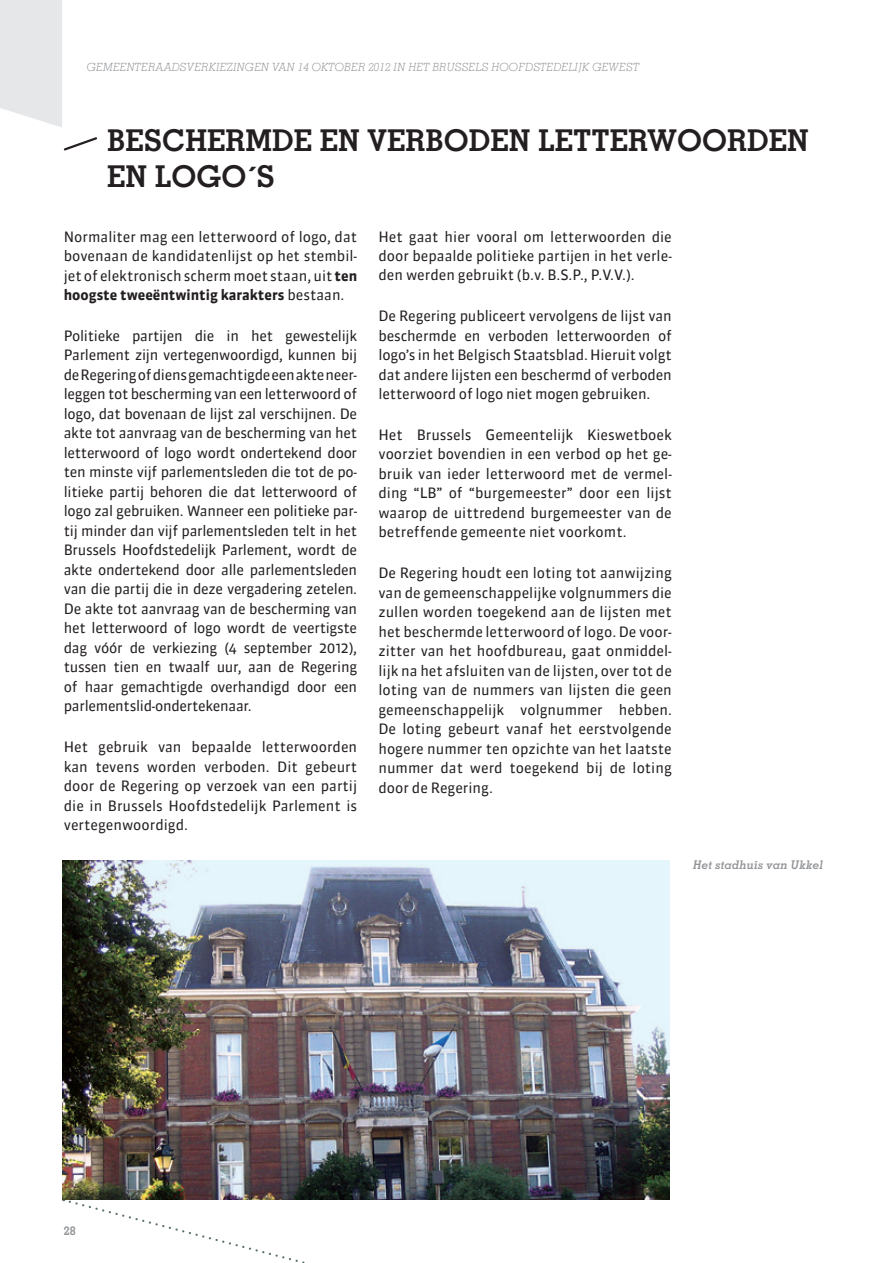
<style>
.page{position:relative;width:893px;height:1263px;background:#fff}
.page>*{position:absolute;margin:0;border:0;box-sizing:border-box;transform-origin:0 0}
.t1{font:700 30px/36px "Memphis LT Std";color:#231f20}
.t2{font:14.25px/19.5px "Sanuk";color:#231f20;text-align:justify}
.t3{font:italic 700 12px "Memphis LT Std";color:#939598}
.t4{font:700 12px "Memphis LT Std";color:#939598}
.t5{font:italic 300 11.25px "Memphis LT Std";color:#939598}
.s1{font-weight:700}
</style>
<div class="page">
<svg style="left:63px;top:1199px;width:464px;height:64px"></svg>
<svg style="left:0;top:0;width:62px;height:127px;background:#e7e8ea"></svg>
<svg style="left:63px;top:137px;width:34px;height:14px"></svg>
<img style="left:62px;top:860px;width:608px;height:339px">
<p class="t5" style="left:87px;top:61px;width:554px">GEMEENTERAADSVERKIEZINGEN VAN 14 OKTOBER 2012 IN HET BRUSSELS HOOFDSTEDELIJK GEWEST</p>
<h1 class="t1" style="left:107px;top:122px;width:703px">BESCHERMDE EN VERBODEN LETTERWOORDEN<br>EN LOGO´S</h1>
<p class="t2" style="left:64px;top:227px;width:295px">Normaliter mag een letterwoord of logo, dat bovenaan de kandidatenlijst op het stembil&shy;jet of elektronisch scherm moet staan, uit <span class="s1">ten hoogste tweeëntwintig karakters</span> bestaan.</p>
<p class="t2" style="left:64px;top:326px;width:295px">Politieke partijen die in het gewestelijk Parlement zijn vertegenwoordigd, kunnen bij de Regering of diens gemachtigde een akte neer&shy;leggen tot bescherming van een letterwoord of logo, dat bovenaan de lijst zal verschijnen. De akte tot aanvraag van de bescherming van het letterwoord of logo wordt ondertekend door ten minste vijf parlementsleden die tot de po&shy;litieke partij behoren die dat letterwoord of logo zal gebruiken. Wanneer een politieke par&shy;tij minder dan vijf parlementsleden telt in het Brussels Hoofdstedelijk Parlement, wordt de akte ondertekend door alle parlementsleden van die partij die in deze vergadering zetelen.<br>De akte tot aanvraag van de bescherming van het letterwoord of logo wordt de veertigste dag vóór de verkiezing (4 september 2012), tussen tien en twaalf uur, aan de Regering of haar gemachtigde overhandigd door een parlementslid-ondertekenaar.</p>
<p class="t2" style="left:64px;top:737px;width:295px">Het gebruik van bepaalde letterwoorden kan tevens worden verboden. Dit gebeurt door de Regering op verzoek van een partij die in Brussels Hoofdstedelijk Parlement is vertegenwoordigd.</p>
<p class="t2" style="left:378px;top:227px;width:295px">Het gaat hier vooral om letterwoorden die door bepaalde politieke partijen in het verle&shy;den werden gebruikt (b.v. B.S.P., P.V.V.).</p>
<p class="t2" style="left:378px;top:306px;width:295px">De Regering publiceert vervolgens de lijst van beschermde en verboden letterwoorden of logo’s in het Belgisch Staatsblad. Hieruit volgt dat andere lijsten een beschermd of verboden letterwoord of logo niet mogen gebruiken.</p>
<p class="t2" style="left:378px;top:425px;width:295px">Het Brussels Gemeentelijk Kieswetboek voorziet bovendien in een verbod op het ge&shy;bruik van ieder letterwoord met de vermel&shy;ding “LB” of “burgemeester” door een lijst waarop de uittredend burgemeester van de betreffende gemeente niet voorkomt.</p>
<p class="t2" style="left:378px;top:563px;width:295px">De Regering houdt een loting tot aanwijzing van de gemeenschappelijke volgnummers die zullen worden toegekend aan de lijsten met het beschermde letterwoord of logo. De voor&shy;zitter van het hoofdbureau, gaat onmiddel&shy;lijk na het afsluiten van de lijsten, over tot de loting van de nummers van lijsten die geen gemeenschappelijk volgnummer hebben.<br>De loting gebeurt vanaf het eerstvolgende hogere nummer ten opzichte van het laatste nummer dat werd toegekend bij de loting door de Regering.</p>
<p class="t3" style="left:693px;top:857px;width:132px">Het stadhuis van Ukkel</p>
<p class="t4" style="left:64px;top:1223px;width:13px">28</p>
</div>
